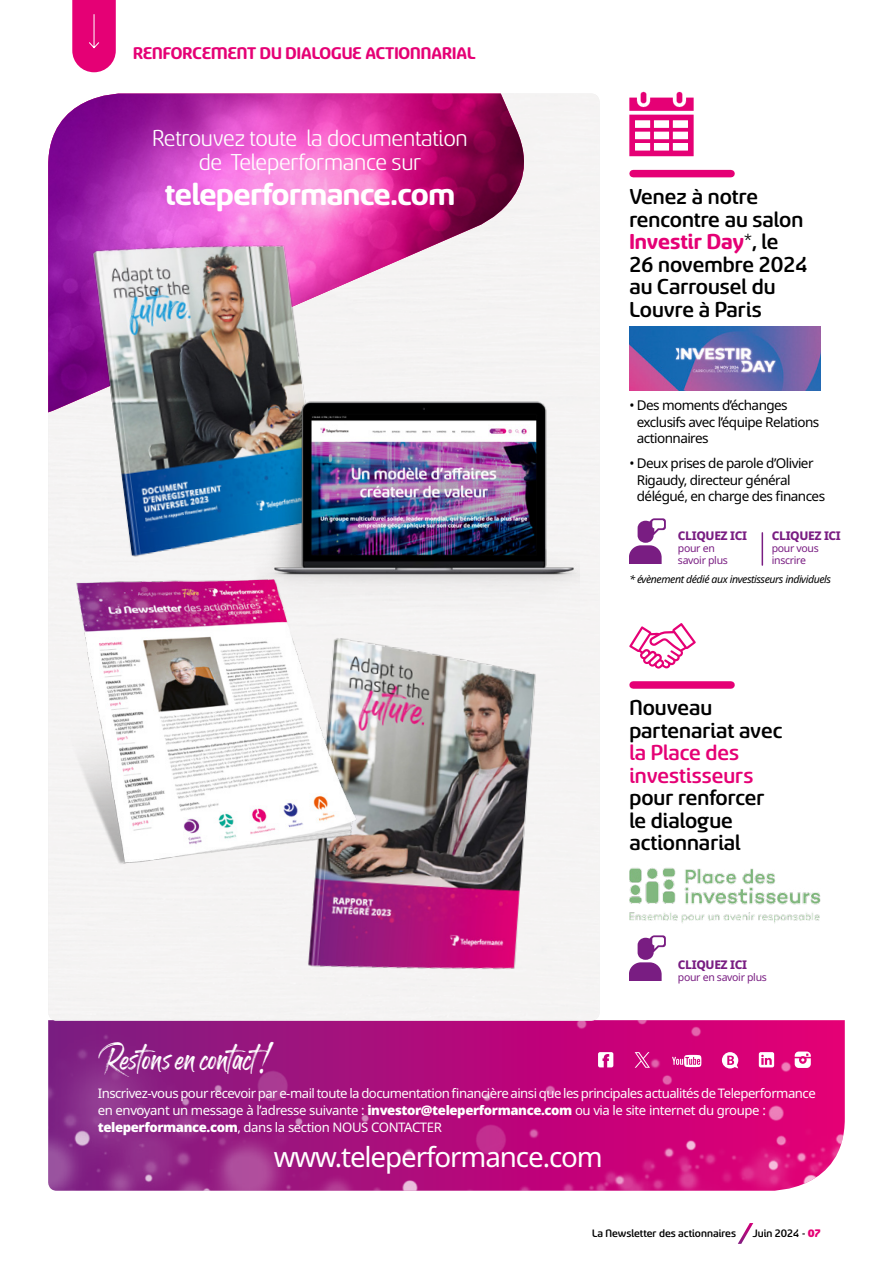
<style>
.page{position:relative;width:893px;height:1263px;background:#fff}
.page>*{position:absolute;margin:0;border:0;box-sizing:border-box;transform-origin:0 0}
.t1{font:36.75px "Rogthem";color:#fff}
.t2{font:700 34.5px "Sancoale Softened";letter-spacing:-.01em;color:#fff}
.t3{font:27.75px "Noto Sans";letter-spacing:-.04em;color:#fff}
.t4{font:25.5px/24px "Sancoale Softened";letter-spacing:-.01em;color:#fff;text-align:center}
.t5{font:500 24px/22.5px "Sancoale Softened";color:#000}
.t6{font:500 24px/22.5px "Sancoale Softened";color:#e50075}
.t7{font:700 18.75px "Sancoale Softened";color:#e50075}
.t8{font:13.5px/16.5px "Noto Sans";letter-spacing:-.04em;color:#000}
.t9{font:13.2px/17.2px "Noto Sans";letter-spacing:-.04em;color:#fff}
.t10{font:500 12px "Sancoale Softened";color:#000}
.t11{font:800 12px "Noto Sans";letter-spacing:-.03em;color:#791d82}
.t12{font:10.5px/12px "Noto Sans";letter-spacing:-.03em;color:#791d82}
.t13{font:italic 10.5px "Noto Sans";letter-spacing:-.04em;color:#000}
.s1{font-weight:700;color:#e50075}
.s2{font-weight:400}
.s3{font-weight:900}
.s4{font-weight:900;color:#e50075}
</style>
<div class="page">
<svg style="left:72px;top:0;width:44px;height:72px;background:#e71680"></svg>
<svg style="left:738px;top:1223px;width:15px;height:21px"></svg>
<img style="left:48px;top:1020px;width:797px;height:171px">
<img style="left:48px;top:94px;width:498px;height:318px">
<img style="left:57px;top:204px;width:300px;height:351px">
<img style="left:269px;top:651px;width:301px;height:384px">
<img style="left:53px;top:555px;width:378px;height:318px">
<img style="left:154px;top:342px;width:425px;height:309px">
<svg style="left:672px;top:1055px;width:29px;height:12px"></svg>
<svg style="left:598px;top:1052px;width:15px;height:15px"></svg>
<svg style="left:759px;top:1052px;width:15px;height:15px"></svg>
<svg style="left:722px;top:1052px;width:16px;height:16px"></svg>
<svg style="left:795px;top:1051px;width:16px;height:17px"></svg>
<svg style="left:635px;top:1052px;width:15px;height:16px"></svg>
<svg style="left:629px;top:518px;width:37px;height:46px"></svg>
<div style="left:633px;top:170px;width:98px;height:7px;background:#e50075"></div>
<div style="left:633px;top:681px;width:98px;height:8px;background:#e50075"></div>
<img style="left:629px;top:326px;width:192px;height:64px">
<svg style="left:629px;top:623px;width:67px;height:46px"></svg>
<img style="left:629px;top:867px;width:192px;height:56px">
<svg style="left:629px;top:92px;width:65px;height:64px"></svg>
<svg style="left:629px;top:935px;width:37px;height:46px"></svg>
<hr style="left:762px;top:533px;width:1px;height:32px;background:#791d82">
<h3 class="t7" style="left:133px;top:44px;width:344px">RENFORCEMENT DU DIALOGUE ACTIONNARIAL</h3>
<h3 class="t4" style="left:152px;top:127px;width:317px">Retrouvez toute la documentation de Teleperformance sur</h3>
<h2 class="t2" style="left:165px;top:177px;width:292px">teleperformance.com</h2>
<h3 class="t5" style="left:629px;top:186px;width:180px">Venez à notre rencontre au salon<br><span class="s1">Investir Day</span><span class="s2">*</span>, le<br>26 novembre 2024 au Carrousel du<br>Louvre à Paris</h3>
<p class="t8" style="left:637px;top:397px;width:184px;text-indent:-8px">• Des moments d’échanges exclusifs avec l’équipe Relations actionnaires</p>
<p class="t8" style="left:637px;top:455px;width:190px;text-indent:-8px">• Deux prises de parole d’Olivier<br>Rigaudy, directeur général délégué, en charge des finances</p>
<p class="t11" style="left:678px;top:527px;width:71px">CLIQUEZ ICI</p>
<p class="t12" style="left:678px;top:542px;width:51px">pour en savoir plus</p>
<p class="t11" style="left:772px;top:527px;width:71px">CLIQUEZ ICI</p>
<p class="t12" style="left:772px;top:542px;width:49px">pour vous inscrire</p>
<p class="t13" style="left:629px;top:572px;width:203px">* évènement dédié aux investisseurs individuels</p>
<h3 class="t5" style="left:629px;top:697px;width:155px">Nouveau partenariat avec</h3>
<h3 class="t6" style="left:629px;top:742px;width:126px">la Place des investisseurs</h3>
<h3 class="t5" style="left:629px;top:787px;width:137px">pour renforcer le dialogue actionnarial</h3>
<p class="t11" style="left:678px;top:956px;width:71px">CLIQUEZ ICI</p>
<p class="t12" style="left:678px;top:971px;width:90px">pour en savoir plus</p>
<h1 class="t1" style="left:98px;top:1025px;width:172px">Restons en contact !</h1>
<p class="t9" style="left:98px;top:1084px;width:719px">Inscrivez-vous pour recevoir par e-mail toute la documentation financière ainsi que les principales actualités de Teleperformance en envoyant un message à l’adresse suivante : <span class="s3">investor@teleperformance.com</span> ou via le site internet du groupe : <span class="s3">teleperformance.com</span>, dans la section NOUS CONTACTER</p>
<h3 class="t3" style="left:274px;top:1137px;width:331px">www.teleperformance.com</h3>
<p class="t10" style="left:592px;top:1228px;width:146px">La Newsletter des actionnaires</p>
<p class="t10" style="left:753px;top:1228px;width:70px">Juin 2024 - <span class="s4">07</span></p>
</div>
